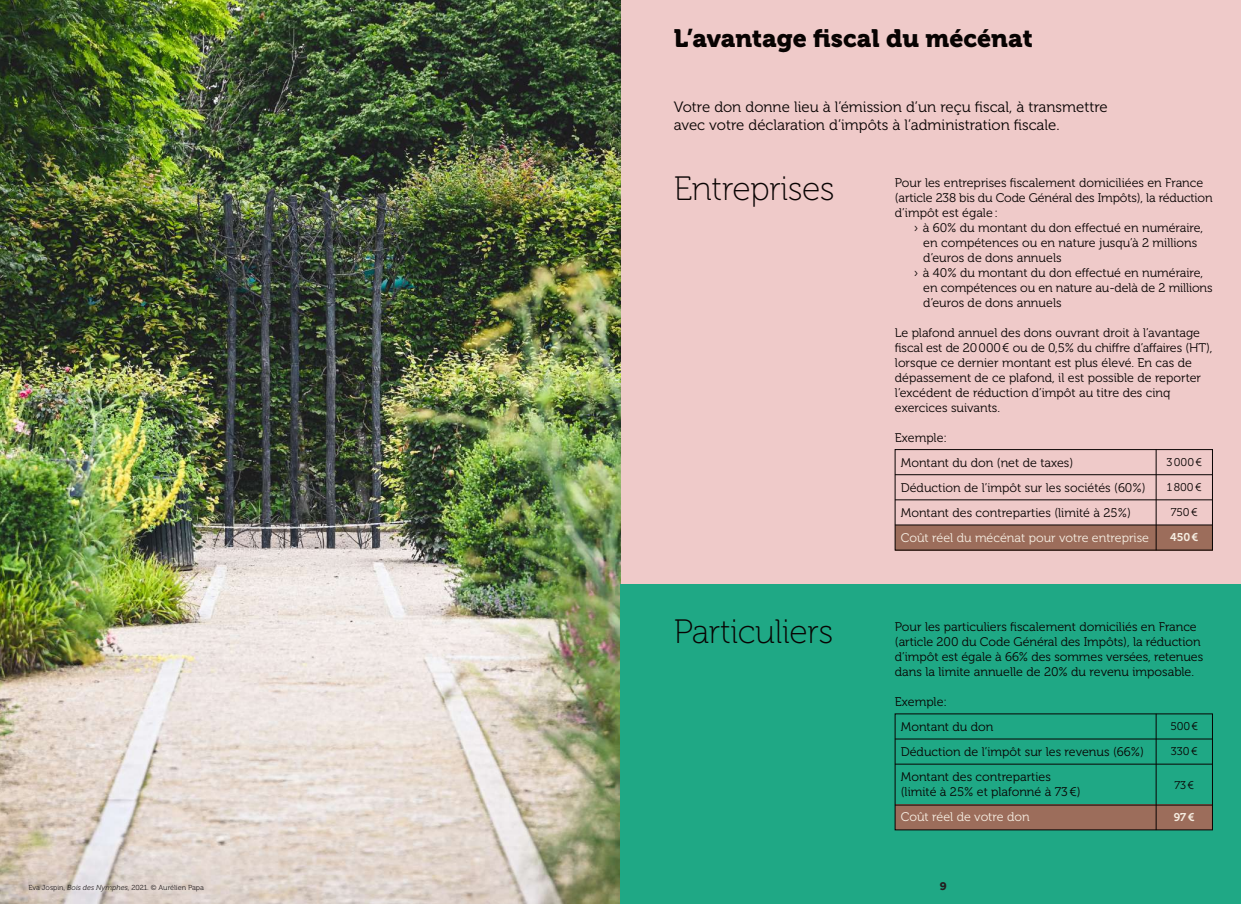
<style>
.page{position:relative;width:1241px;height:904px;background:#fff}
.page>*{position:absolute;margin:0;border:0;box-sizing:border-box;transform-origin:0 0}
.t1{font:33.75px "Museo 100";letter-spacing:-.01em;color:#080302}
.t2{font:25px "Museo 900";color:#080302}
.t3{font:15px/18px "Museo 300";color:#080302}
.t4{font:12.5px/15px "Museo 300";color:#080302}
.t5{font:12.5px "Museo 300";color:#f6eee2}
.t6{font:11.25px "Museo 300";color:#080302}
.t7{font:11.25px "Museo 700";color:#f6eee2}
.t8{font:900 10px "Area Normal";color:#231f20}
.t9{font:7.25px "Museo 300";color:#231f20}
.s1{font-style:italic}
</style>
<div class="page">
<div style="left:620px;top:0;width:620px;height:597px;background:#efcac9"></div>
<img style="left:0;top:0;width:620px;height:904px">
<div style="left:620px;top:585px;width:620px;height:319px;background:#1fa885"></div>
<div style="left:894px;top:525px;width:318px;height:25px;background:#9c6d5b"></div>
<hr style="left:1155px;top:449px;width:1px;height:101px;background:#080302">
<div style="left:894px;top:449px;width:318px;height:101px;border:1px solid #080302"></div>
<hr style="left:894px;top:474px;width:318px;height:1px;background:#080302">
<hr style="left:894px;top:499px;width:318px;height:1px;background:#080302">
<hr style="left:894px;top:524px;width:318px;height:1px;background:#080302">
<div style="left:894px;top:805px;width:318px;height:25px;background:#9c6d5b"></div>
<div style="left:894px;top:713px;width:318px;height:117px;border:1px solid #080302"></div>
<hr style="left:894px;top:738px;width:318px;height:1px;background:#080302">
<hr style="left:894px;top:764px;width:318px;height:1px;background:#080302">
<hr style="left:894px;top:804px;width:318px;height:1px;background:#080302">
<hr style="left:1155px;top:713px;width:1px;height:117px;background:#080302">
<h2 class="t2" style="left:673px;top:24px;width:360px">L’avantage fiscal du mécénat</h2>
<p class="t3" style="left:673px;top:98px;width:435px">Votre don donne lieu à l’émission d’un reçu fiscal, à transmettre avec votre déclaration d’impôts à l’administration fiscale.</p>
<h1 class="t1" style="left:673px;top:170px;width:162px">Entreprises</h1>
<h1 class="t1" style="left:673px;top:613px;width:161px">Particuliers</h1>
<p class="t4" style="left:894px;top:176px;width:319px">Pour les entreprises fiscalement domiciliées en France (article 238 bis du Code Général des Impôts), la réduction d’impôt est égale:</p>
<p class="t4" style="left:913px;top:221px;width:291px">› à 60% du montant du don effectué en numéraire,</p>
<p class="t4" style="left:923px;top:236px;width:275px">en compétences ou en nature jusqu’à 2 millions</p>
<p class="t4" style="left:923px;top:251px;width:140px">d’euros de dons annuels</p>
<p class="t4" style="left:913px;top:266px;width:291px">› à 40% du montant du don effectué en numéraire,</p>
<p class="t4" style="left:923px;top:281px;width:291px">en compétences ou en nature au-delà de 2 millions</p>
<p class="t4" style="left:923px;top:296px;width:140px">d’euros de dons annuels</p>
<p class="t4" style="left:894px;top:326px;width:319px">Le plafond annuel des dons ouvrant droit à l’avantage fiscal est de 20000€ ou de 0,5% du chiffre d’affaires (HT), lorsque ce dernier montant est plus élevé. En cas de dépassement de ce plafond, il est possible de reporter l’excédent de réduction d’impôt au titre des cinq exercices suivants.</p>
<p class="t4" style="left:894px;top:431px;width:54px">Exemple:</p>
<p class="t4" style="left:900px;top:450px;width:246px;line-height:25px">Montant du don (net de taxes)<br>Déduction de l’impôt sur les sociétés (60%)<br>Montant des contreparties (limité à 25%)</p>
<p class="t5" style="left:900px;top:531px;width:250px">Coût réel du mécénat pour votre entreprise</p>
<p class="t6" style="left:1166px;top:456px;width:37px">3000€</p>
<p class="t6" style="left:1166px;top:481px;width:36px">1800€</p>
<p class="t6" style="left:1170px;top:506px;width:28px">750€</p>
<p class="t7" style="left:1169px;top:531px;width:30px">450€</p>
<p class="t4" style="left:894px;top:619px;width:310px">Pour les particuliers fiscalement domiciliés en France (article 200 du Code Général des Impôts), la réduction d’impôt est égale à 66% des sommes versées, retenues dans la limite annuelle de 20% du revenu imposable.</p>
<p class="t4" style="left:894px;top:694px;width:54px">Exemple:</p>
<p class="t4" style="left:900px;top:714px;width:245px;line-height:25px">Montant du don<br>Déduction de l’impôt sur les revenus (66%)<br>Montant des contreparties</p>
<p class="t4" style="left:900px;top:784px;width:181px">(limité à 25% et plafonné à 73€)</p>
<p class="t5" style="left:900px;top:810px;width:130px">Coût réel de votre don</p>
<p class="t6" style="left:1170px;top:720px;width:29px">500€</p>
<p class="t6" style="left:1170px;top:745px;width:28px">330€</p>
<p class="t6" style="left:1174px;top:778px;width:21px">73€</p>
<p class="t7" style="left:1173px;top:810px;width:22px">97€</p>
<p class="t9" style="left:28px;top:883px;width:177px">Eva Jospin, <span class="s1">Bois des Nymphes</span>, 2021. © Aurélien Papa</p>
<p class="t8" style="left:939px;top:877px;width:8px">9</p>
</div>
